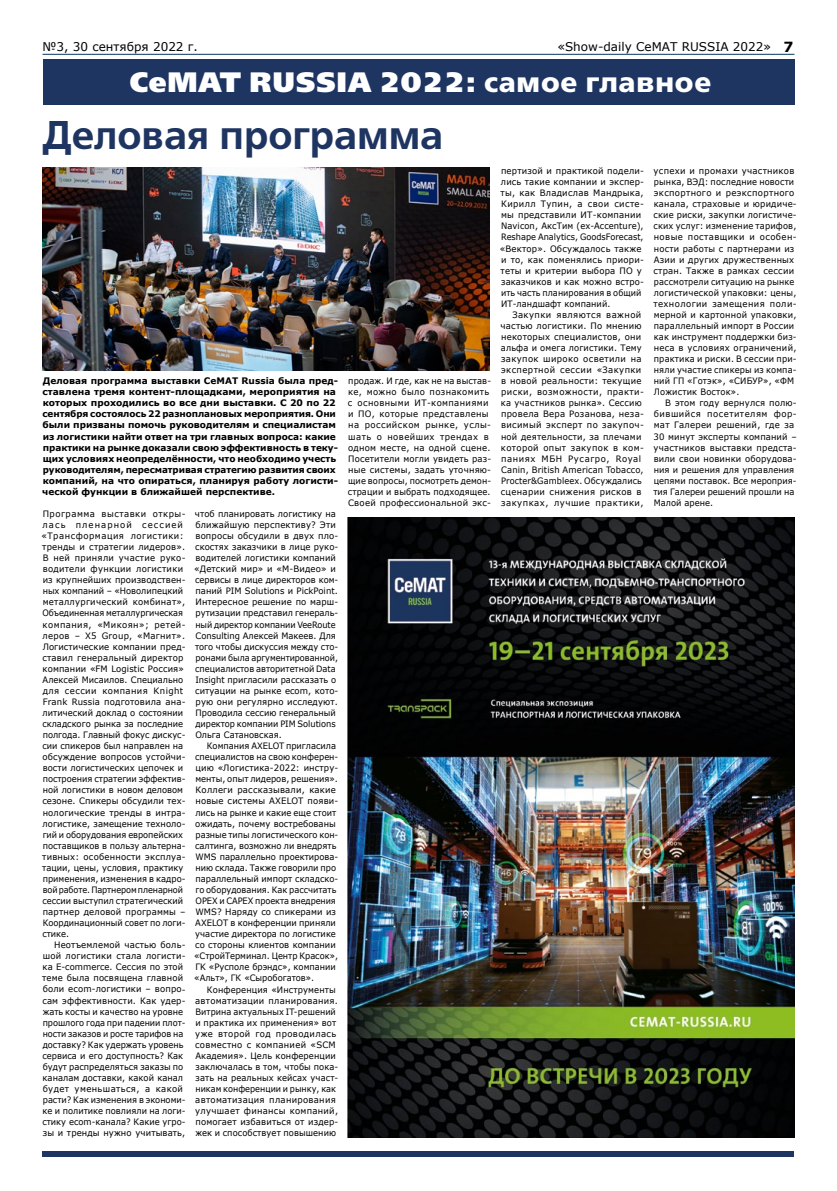
<style>
.page{position:relative;width:837px;height:1191px;background:#fff}
.page>*{position:absolute;margin:0;border:0;box-sizing:border-box;transform-origin:0 0}
.t1{font:40px "Free Set Demi C";letter-spacing:-.005em;color:#1f3561}
.t2{font:28px "Free Set Extra Bold C";letter-spacing:.03em;color:#fff}
.t3{font:700 14px "Verdana";color:#000}
.t4{font:12px "Verdana";color:#000}
.t5{font:700 9px/11.1px "Verdana";color:#000}
.t6{font:8.8px/11.1px "Verdana";letter-spacing:.01em;color:#000}
.t7{font:8.8px/11.1px "Verdana";letter-spacing:.01em;color:#000;scale:.96 1}
.t8{font:8.8px/11.1px "Verdana";letter-spacing:.01em;color:#000;scale:.95 1}
.t9{font:8.8px/11.1px "Verdana";letter-spacing:.03em;color:#000}
.s1{font-family:"Free Set Bold C"}
</style>
<div class="page">
<div style="left:43px;top:59px;width:751px;height:45px;background:#1f3561"></div>
<hr style="left:43px;top:54px;width:751px;height:1px;background:#06375e">
<div style="left:43px;top:1151px;width:751px;height:6px;background:#1f3561"></div>
<img style="left:348px;top:517px;width:446px;height:620px">
<img style="left:43px;top:168px;width:446px;height:202px">
<h3 class="t4" style="left:43px;top:38px;width:157px">№3, 30 сентября 2022 г.</h3>
<h3 class="t4" style="left:557px;top:38px;width:215px">«Show-daily CeMAT RUSSIA 2022»</h3>
<h2 class="t2" style="left:130px;top:66px;width:583px">CeMAT RUSSIA 2022: <span class="s1">самое главное</span></h2>
<h1 class="t1" style="left:42px;top:113px;width:402px">Деловая программа</h1>
<h3 class="t3" style="left:783px;top:37px;width:11px">7</h3>
<p class="t5" style="left:42px;top:375px;width:297px">Деловая программа выставки СеМАТ Russia была пред&shy;ставлена тремя контент-площадками, мероприятия на которых проходились во все дни выставки. С 20 по 22 сентября состоялось 22 разноплановых мероприятия. Они были призваны помочь руководителям и специалистам из логистики найти ответ на три главных вопроса: какие практики на рынке доказали свою эффективность в теку&shy;щих условиях неопределённости, что необходимо учесть руководителям, пересматривая стратегию развития своих компаний, на что опираться, планируя работу логисти&shy;ческой функции в ближайшей перспективе.</p>
<p class="t6" style="left:41px;top:508px;width:146px">Программа выставки откры&shy;лась пленарной сессией «Трансформация логистики: тренды и стратегии лидеров».<br>В ней приняли участие руко&shy;водители функции логистики из крупнейших производствен&shy;ных компаний – «Новолипецкий металлургический комбинат»,<br>Объединенная металлургическая компания, «Микоян»; ретей&shy;леров – Х5 Group, «Магнит».<br>Логистические компании пред&shy;ставил генеральный директор компании «FM Logistic Россия»<br>Алексей Мисаилов. Специально для сессии компания Knight<br>Frank Russia подготовила ана&shy;литический доклад о состоянии складского рынка за последние полгода. Главный фокус дискус&shy;сии спикеров был направлен на обсуждение вопросов устойчи&shy;вости логистических цепочек и построения стратегии эффектив&shy;ной логистики в новом деловом сезоне. Спикеры обсудили тех&shy;нологические тренды в интра&shy;логистике, замещение техноло&shy;гий и оборудования европейских поставщиков в пользу альтерна&shy;тивных: особенности эксплуа&shy;тации, цены, условия, практику применения, изменения в кадро&shy;войработе.Партнеромпленарной сессии выступил стратегический партнер деловой программы –<br>Координационный совет по логи&shy;стике.</p>
<p class="t6" style="left:42px;top:939px;width:145px;text-indent:12px">Неотъемлемой частью боль&shy;шой логистики стала логисти&shy;ка E-commerce. Сессия по этой теме была посвящена главной боли ecom-логистики – вопро&shy;сам эффективности. Как удер&shy;жать косты и качество на уровне прошлого года при падении плот&shy;ности заказов и росте тарифов на доставку? Как удержать уровень сервиса и его доступность? Как будут распределяться заказы по каналам доставки, какой канал будет уменьшаться, а какой расти? Как изменения в экономи&shy;ке и политике повлияли на логи&shy;стику ecom-канала? Какие угро&shy;зы и тренды нужно учитывать,</p>
<p class="t7" style="left:194px;top:508px;width:152px">чтоб планировать логистику на ближайшую перспективу? Эти вопросы обсудили в двух пло&shy;скостях заказчики в лице руко&shy;водителей логистики компаний «Детский мир» и «М-Видео» и сервисы в лице директоров ком&shy;паний PIM Solutions и PickPoint.<br>Интересное решение по марш&shy;рутизации представил генераль&shy;ный директор компании VeeRoute<br>Consulting Алексей Макеев. Для того чтобы дискуссия между сто&shy;ронами была аргументированной, специалистов авторитетной Data<br>Insight пригласили рассказать о ситуации на рынке ecom, кото&shy;рую они регулярно исследуют.<br>Проводила сессию генеральный директор компании PIM Solutions<br>Ольга Сатановская.</p>
<p class="t8" style="left:194px;top:740px;width:153px;text-indent:13px">Компания AXELOT пригласила специалистов на свою конферен&shy;цию «Логистика-2022: инстру&shy;менты, опыт лидеров, решения».<br>Коллеги рассказывали, какие новые системы AXELOT появи&shy;лись на рынке и какие еще стоит ожидать, почему востребованы разные типы логистического кон&shy;салтинга, возможно ли внедрять<br>WMS параллельно проектирова&shy;нию склада. Также говорили про параллельный импорт складско&shy;го оборудования. Как рассчитать<br>OPEX и CAPEX проекта внедрения<br>WMS? Наряду со спикерами из<br>AXELOT в конференции приняли участие директора по логистике со стороны клиентов компании «СтройТерминал. Центр Красок»,<br>ГK «Русполе брэндс», компании «Альт», ГК «Сыробогатов».</p>
<p class="t7" style="left:195px;top:983px;width:151px;text-indent:12px">Конференция «Инструменты автоматизации планирования.<br>Витрина актуальных IT-решений и практика их применения» вот уже второй год проводилась совместно с компанией «SCM<br>Академия». Цель конференции заключалась в том, чтобы пока&shy;зать на реальных кейсах участ&shy;никам конференции и рынку, как автоматизация планирования улучшает финансы компаний, помогает избавиться от издер&shy;жек и способствует повышению</p>
<p class="t8" style="left:348px;top:375px;width:152px">продаж. И где, как не на выстав&shy;ке, можно было познакомить с основными ИТ-компаниями и ПО, которые представлены на российском рынке, услы&shy;шать о новейших трендах в одном месте, на одной сцене.<br>Посетители могли увидеть раз&shy;ные системы, задать уточняю&shy;щие вопросы, посмотреть демон&shy;страции и выбрать подходящее.<br>Своей профессиональной экс-</p>
<p class="t6" style="left:499px;top:165px;width:146px">пертизой и практикой подели&shy;лись такие компании и экспер&shy;ты, как Владислав Мандрыка,<br>Кирилл Тупин, а свои систе&shy;мы представили ИТ-компании<br>Navicon, АксТим (ex-Accenture),<br>Reshape Analytics, GoodsForecast, «Вектор». Обсуждалось также и то, как поменялись приори&shy;теты и критерии выбора ПО у заказчиков и как можно встро&shy;ить часть планирования в общий<br>ИТ-ландшафт компаний.</p>
<p class="t9" style="left:500px;top:309px;width:145px;text-indent:12px">Закупки являются важной частью логистики. По мнению некоторых специалистов, они альфа и омега логистики. Тему закупок широко осветили на экспертной сессии «Закупки в новой реальности: текущие риски, возможности, практи&shy;ка участников рынка». Сессию провела Вера Розанова, неза&shy;висимый эксперт по закупоч&shy;ной деятельности, за плечами которой опыт закупок в ком&shy;паниях МБН Русагро, Royal<br>Canin, British American Tobacco,<br>Procter&amp;Gambleex. Обсуждались сценарии снижения рисков в закупках, лучшие практики,</p>
<p class="t6" style="left:653px;top:165px;width:145px">успехи и промахи участников рынка, ВЭД: последние новости экспортного и реэкспортного канала, страховые и юридиче&shy;ские риски, закупки логистиче&shy;ских услуг: изменение тарифов, новые поставщики и особен&shy;ности работы с партнерами из<br>Азии и других дружественных стран. Также в рамках сессии рассмотрели ситуацию на рынке логистической упаковки: цены, технологии замещения поли&shy;мерной и картонной упаковки, параллельный импорт в России как инструмент поддержки биз&shy;неса в условиях ограничений, практика и риски. В сессии при&shy;няли участие спикеры из компа&shy;ний ГП «Готэк», «СИБУР», «ФМ<br>Ложистик Восток».</p>
<p class="t6" style="left:653px;top:397px;width:145px;text-indent:12px">В этом году вернулся полю&shy;бившийся посетителям фор&shy;мат Галереи решений, где за<br>30 минут эксперты компаний – участников выставки предста&shy;вили свои новинки оборудова&shy;ния и решения для управления цепями поставок. Все мероприя&shy;тия Галереи решений прошли на<br>Малой арене.</p>
</div>
